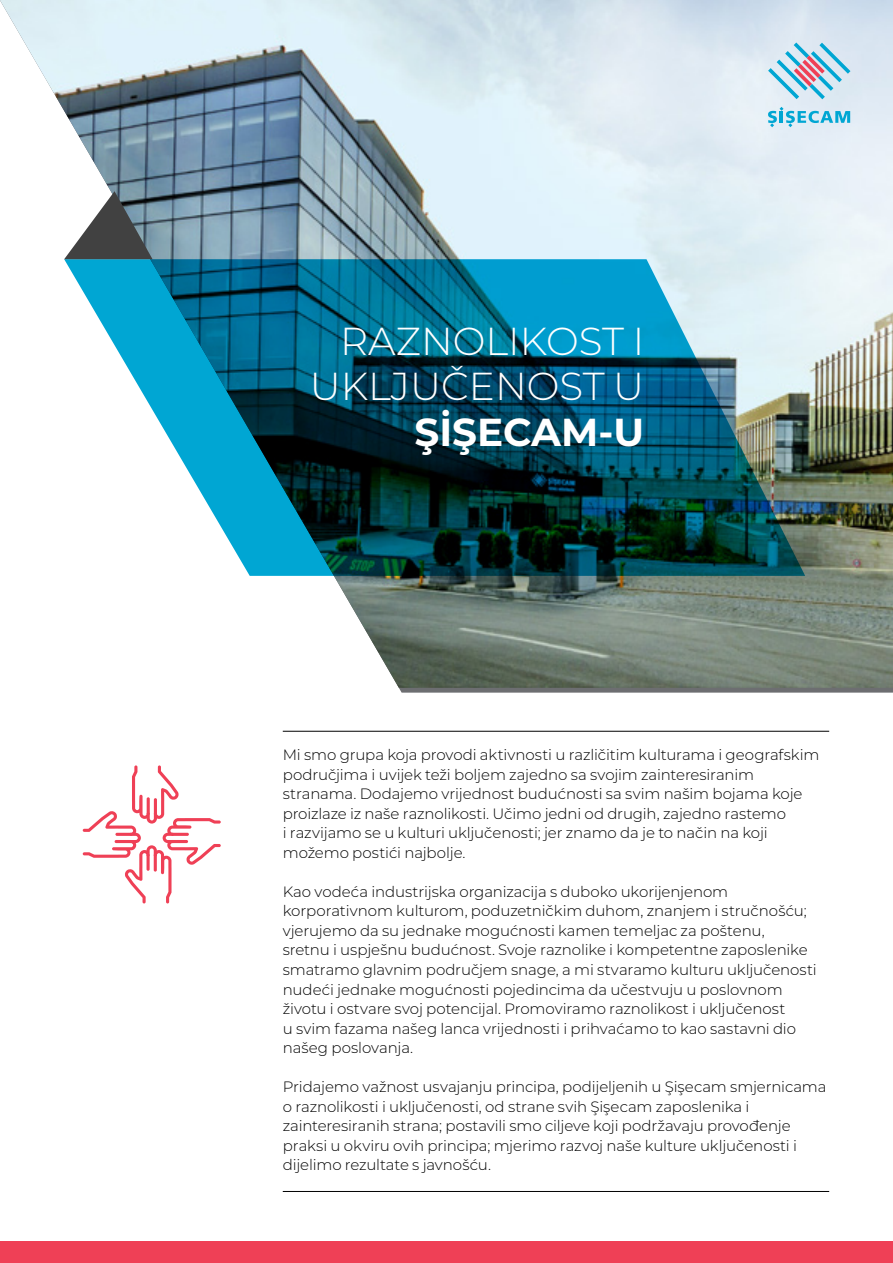
<style>
.page{position:relative;width:893px;height:1263px;background:#fff}
.page>*{position:absolute;margin:0;border:0;box-sizing:border-box;transform-origin:0 0}
.t1{font:300 39px/45.3px "Montserrat";color:#fff;text-align:right}
.t2{font:700 39px "Montserrat";color:#fff}
.t3{font:300 15px/19.5px "Montserrat";letter-spacing:-.005em;color:#000}
</style>
<div class="page">
<div style="left:0;top:1242px;width:893px;height:21px;background:#ef4056"></div>
<img style="left:0;top:0;width:893px;height:688px">
<svg style="left:64px;top:191px;width:89px;height:68px"></svg>
<svg style="left:64px;top:259px;width:741px;height:317px"></svg>
<hr style="left:283px;top:731px;width:546px;height:1px;background:#000">
<hr style="left:283px;top:1191px;width:546px;height:1px;background:#000">
<svg style="left:83px;top:765px;width:138px;height:138px"></svg>
<hr style="left:171px;top:840px;width:17px;height:3px;background:#ef4056;border-radius:2px">
<hr style="left:171px;top:833px;width:18px;height:3px;background:#ef4056;border-radius:2px">
<svg style="left:768px;top:107px;width:82px;height:20px"></svg>
<svg style="left:768px;top:43px;width:82px;height:56px"></svg>
<h1 class="t1" style="left:310px;top:317px;width:336px">RAZNOLIKOST I<br>UKLJUČENOST U</h1>
<h1 class="t2" style="left:415px;top:404px;width:231px">ŞİŞECAM-U</h1>
<p class="t3" style="left:283px;top:745px;width:538px">Mi smo grupa koja provodi aktivnosti u različitim kulturama i geografskim područjima i uvijek teži boljem zajedno sa svojim zainteresiranim stranama. Dodajemo vrijednost budućnosti sa svim našim bojama koje proizlaze iz naše raznolikosti. Učimo jedni od drugih, zajedno rastemo<br>i razvijamo se u kulturi uključenosti; jer znamo da je to način na koji možemo postići najbolje.</p>
<p class="t3" style="left:283px;top:881px;width:536px">Kao vodeća industrijska organizacija s duboko ukorijenjenom korporativnom kulturom, poduzetničkim duhom, znanjem i stručnošću; vjerujemo da su jednake mogućnosti kamen temeljac za poštenu,<br>sretnu i uspješnu budućnost. Svoje raznolike i kompetentne zaposlenike smatramo glavnim područjem snage, a mi stvaramo kulturu uključenosti nudeći jednake mogućnosti pojedincima da učestvuju u poslovnom životu i ostvare svoj potencijal. Promoviramo raznolikost i uključenost<br>u svim fazama našeg lanca vrijednosti i prihvaćamo to kao sastavni dio našeg poslovanja.</p>
<p class="t3" style="left:283px;top:1076px;width:545px">Pridajemo važnost usvajanju principa, podijeljenih u Şişecam smjernicama o raznolikosti i uključenosti, od strane svih Şişecam zaposlenika i zainteresiranih strana; postavili smo ciljeve koji podržavaju provođenje praksi u okviru ovih principa; mjerimo razvoj naše kulture uključenosti i dijelimo rezultate s javnošću.</p>
</div>
